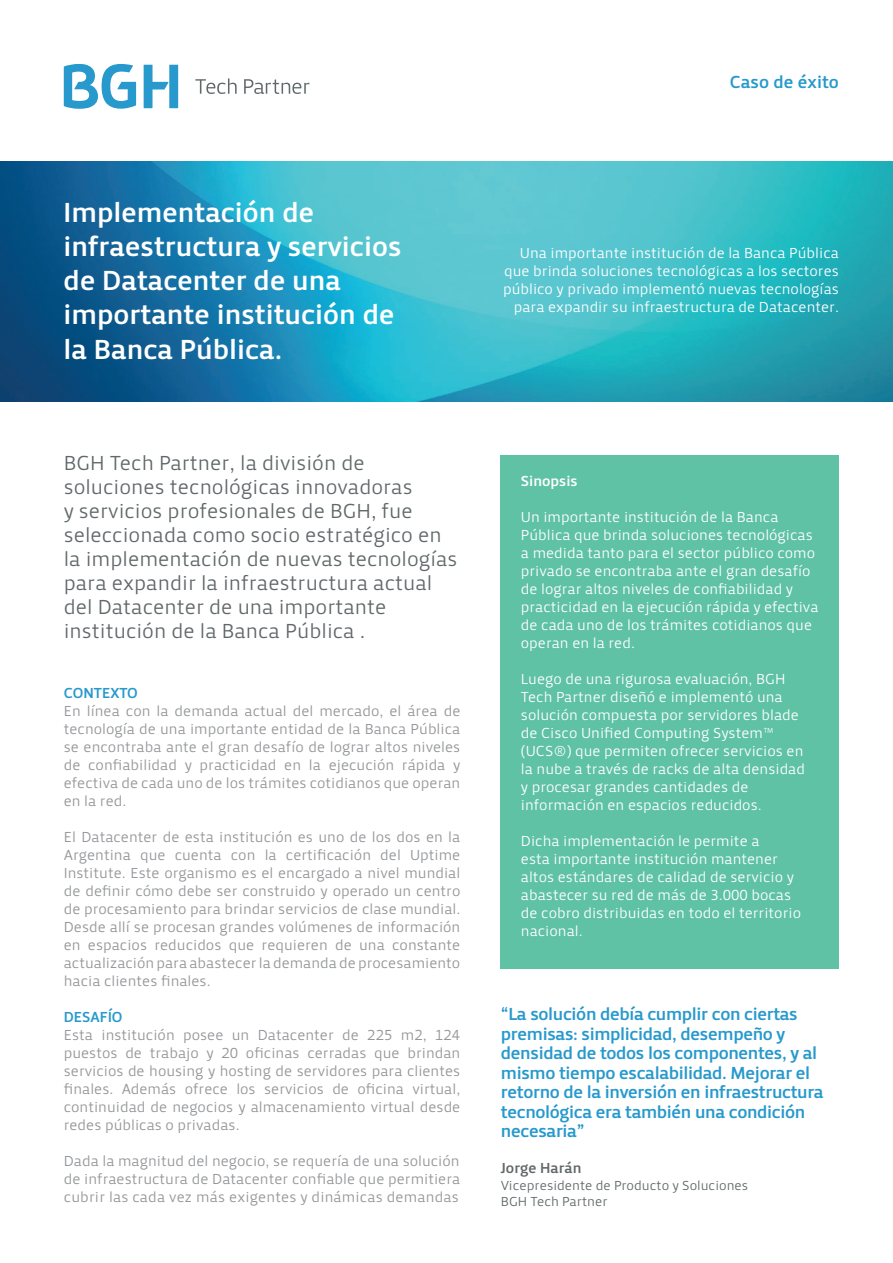
<style>
.page{position:relative;width:893px;height:1263px;background:#fff}
.page>*{position:absolute;margin:0;border:0;box-sizing:border-box;transform-origin:0 0}
.t1{font:28.5px/34.2px "Priva Pro Three";color:#fff}
.t2{font:21px/24px "Priva Pro One";color:#61686a}
.t3{font:18px/19.5px "Priva Pro Three";letter-spacing:-.02em;color:#2799cc}
.t4{font:18px "Priva Pro Three";color:#2799cc}
.t5{font:15px/18px "Priva Pro One";color:#939598;text-align:justify}
.t6{font:15px/18px "Priva Pro One";color:#fff}
.t7{font:15px "Priva Pro Three";color:#2799cc}
.t8{font:15px "Priva Pro Three";color:#61686a}
.t9{font:15px "Priva Pro Three";color:#fff}
.t10{font:13.5px/16.2px "Priva Pro One";color:#61686a}
</style>
<div class="page">
<div style="left:501px;top:455px;width:338px;height:513px;background:#5fc2a4"></div>
<svg style="left:195px;top:78px;width:42px;height:16px"></svg>
<svg style="left:244px;top:79px;width:65px;height:15px"></svg>
<svg style="left:64px;top:64px;width:114px;height:45px"></svg>
<img style="left:0;top:161px;width:893px;height:240px">
<p class="t4" style="left:730px;top:70px;width:111px">Caso de éxito</p>
<h1 class="t1" style="left:64px;top:195px;width:339px">Implementación de infraestructura y servicios de Datacenter de una importante institución de la Banca Pública.</h1>
<p class="t2" style="left:64px;top:451px;width:395px">BGH Tech Partner, la división de soluciones tecnológicas innovadoras<br>y servicios profesionales de BGH, fue seleccionada como socio estratégico en la implementación de nuevas tecnologías para expandir la infraestructura actual del Datacenter de una importante institución de la Banca Pública .</p>
<p class="t7" style="left:64px;top:683px;width:75px">CONTEXTO</p>
<p class="t5" style="left:64px;top:702px;width:398px">En línea con la demanda actual del mercado, el área de tecnología de una importante entidad de la Banca Pública se encontraba ante el gran desafío de lograr altos niveles de confiabilidad y practicidad en la ejecución rápida y efectiva de cada uno de los trámites cotidianos que operan en la red.</p>
<p class="t5" style="left:64px;top:828px;width:398px">El Datacenter de esta institución es uno de los dos en la Argentina que cuenta con la certificación del Uptime Institute. Este organismo es el encargado a nivel mundial de definir cómo debe ser construido y operado un centro de procesamiento para brindar servicios de clase mundial.<br>Desde allí se procesan grandes volúmenes de información en espacios reducidos que requieren de una constante actualización para abastecer la demanda de procesamiento hacia clientes finales.</p>
<p class="t7" style="left:64px;top:1007px;width:60px">DESAFÍO</p>
<p class="t5" style="left:64px;top:1026px;width:398px">Esta institución posee un Datacenter de 225 m2, 124 puestos de trabajo y 20 oficinas cerradas que brindan servicios de housing y hosting de servidores para clientes finales. Además ofrece los servicios de oficina virtual, continuidad de negocios y almacenamiento virtual desde redes públicas o privadas.</p>
<p class="t5" style="left:64px;top:1152px;width:398px">Dada la magnitud del negocio, se requería de una solución de infraestructura de Datacenter confiable que permitiera cubrir las cada vez más exigentes y dinámicas demandas</p>
<p class="t6" style="left:503px;top:244px;width:337px;text-align:right">Una importante institución de la Banca Pública que brinda soluciones tecnológicas a los sectores público y privado implementó nuevas tecnologías para expandir su infraestructura de Datacenter.</p>
<p class="t9" style="left:521px;top:471px;width:58px">Sinopsis</p>
<p class="t6" style="left:521px;top:508px;width:299px">Un importante institución de la Banca Pública que brinda soluciones tecnológicas a medida tanto para el sector público como privado se encontraba ante el gran desafío de lograr altos niveles de confiabilidad y practicidad en la ejecución rápida y efectiva de cada uno de los trámites cotidianos que operan en la red.</p>
<p class="t6" style="left:521px;top:670px;width:286px">Luego de una rigurosa evaluación, BGH Tech Partner diseñó e implementó una solución compuesta por servidores blade de Cisco Unified Computing System™ (UCS®) que permiten ofrecer servicios en la nube a través de racks de alta densidad y procesar grandes cantidades de información en espacios reducidos.</p>
<p class="t6" style="left:521px;top:832px;width:282px">Dicha implementación le permite a<br>esta importante institución mantener altos estándares de calidad de servicio y abastecer su red de más de 3.000 bocas de cobro distribuidas en todo el territorio nacional.</p>
<p class="t3" style="left:501px;top:1005px;width:324px">“La solución debía cumplir con ciertas premisas: simplicidad, desempeño y densidad de todos los componentes, y al mismo tiempo escalabilidad. Mejorar el retorno de la inversión en infraestructura tecnológica era también una condición necesaria”</p>
<p class="t8" style="left:501px;top:1159px;width:82px">Jorge Harán</p>
<p class="t10" style="left:501px;top:1177px;width:249px">Vicepresidente de Producto y Soluciones<br>BGH Tech Partner</p>
</div>
